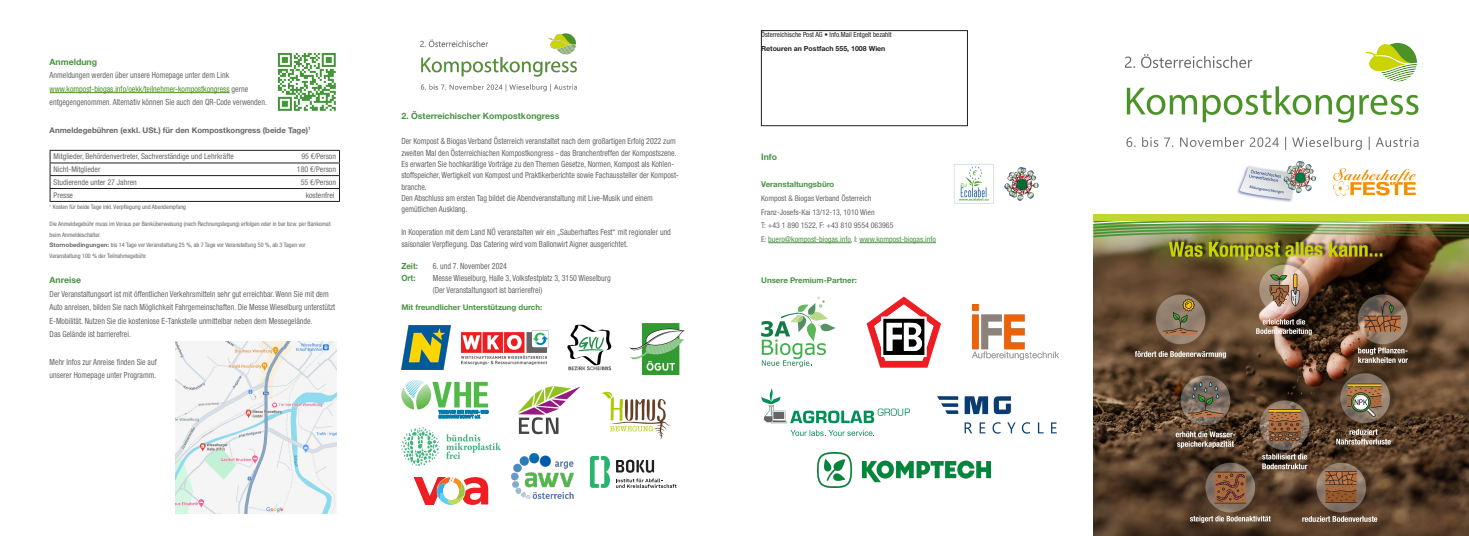
<style>
.page{position:relative;width:1469px;height:536px;background:#fff}
.page>*{position:absolute;margin:0;border:0;box-sizing:border-box;transform-origin:0 0}
.t1{font:700 8.75px "Helvetica Neue LT Std";color:#489342}
.t2{font:condensed 8.49px/13.7px "Helvetica Neue LT Std";color:#67676a;scale:.93 1}
.t3{font:700 8.49px "Helvetica Neue LT Std";color:#489342;scale:.93 1}
.t4{font:condensed 7.88px "Helvetica Neue LT Std";color:#67676a}
.t5{font:700 7.88px "Helvetica Neue LT Std";color:#489342}
.t6{font:700 7.88px "Helvetica Neue LT Std";color:#67676a}
.t7{font:condensed 7.88px "Helvetica Neue LT Std";color:#489342}
.p_small{font:condensed 7px/13.7px "Helvetica Neue LT Std";color:#231f20}
.t8{font:condensed 6.12px "Helvetica Neue LT Std";color:#67676a}
.s1{color:#4b9127}
.s2{font-weight:700;font-stretch:normal}
.s3{color:#67676a}
</style>
<div class="page">
<img style="left:954px;top:164px;width:85px;height:40px">
<img style="left:1238px;top:193px;width:61px;height:9px">
<hr style="left:768px;top:242px;width:82px;height:1px;background:#489342">
<hr style="left:859px;top:242px;width:77px;height:1px;background:#489342">
<div style="left:761px;top:30px;width:206px;height:96px;border:1px solid #231f20"></div>
<img style="left:1093px;top:242px;width:375px;height:293px">
<img style="left:1125px;top:42px;width:294px;height:151px">
<img style="left:1093px;top:214px;width:375px;height:28px">
<div style="left:1093px;top:215px;width:375px;height:6px;background:#c1d72f"></div>
<img style="left:420px;top:33px;width:157px;height:59px">
<img style="left:461px;top:330px;width:87px;height:34px">
<svg style="left:590px;top:456px;width:20px;height:32px"></svg>
<svg style="left:616px;top:459px;width:61px;height:29px"></svg>
<img style="left:567px;top:324px;width:45px;height:47px">
<img style="left:518px;top:386px;width:61px;height:49px">
<img style="left:972px;top:304px;width:86px;height:55px">
<img style="left:817px;top:452px;width:173px;height:35px">
<img style="left:512px;top:453px;width:62px;height:45px">
<img style="left:1332px;top:168px;width:87px;height:28px">
<img style="left:401px;top:325px;width:50px;height:45px">
<svg style="left:401px;top:380px;width:87px;height:38px"></svg>
<hr style="left:50px;top:92px;width:180px;height:1px;background:#4b9127">
<hr style="left:50px;top:150px;width:290px;height:1px;background:#231f20">
<hr style="left:50px;top:162px;width:290px;height:1px;background:#231f20">
<hr style="left:50px;top:175px;width:290px;height:1px;background:#231f20">
<hr style="left:50px;top:188px;width:290px;height:1px;background:#231f20">
<svg style="left:50px;top:151px;width:1px;height:50px"></svg>
<svg style="left:339px;top:151px;width:1px;height:50px"></svg>
<hr style="left:50px;top:201px;width:290px;height:1px;background:#231f20">
<img style="left:277px;top:53px;width:59px;height:58px">
<img style="left:175px;top:342px;width:161px;height:171px">
<img style="left:401px;top:427px;width:99px;height:39px">
<img style="left:601px;top:391px;width:69px;height:49px">
<img style="left:629px;top:324px;width:55px;height:50px">
<svg style="left:414px;top:477px;width:74px;height:28px"></svg>
<img style="left:937px;top:396px;width:120px;height:38px">
<svg style="left:761px;top:388px;width:149px;height:35px"></svg>
<svg style="left:790px;top:430px;width:84px;height:6px"></svg>
<svg style="left:866px;top:296px;width:75px;height:72px"></svg>
<svg style="left:761px;top:296px;width:74px;height:71px"></svg>
<h2 class="t1" style="left:50px;top:56px;width:49px">Anmeldung</h2>
<h2 class="t2" style="left:50px;top:68px;width:235px">Anmeldungen werden über unsere Homepage unter dem Link <span class="s1">www.kompost-biogas.info/oekk/teilnehmer-kompostkongress</span> gerne entgegengenommen. Alternativ können Sie auch den QR-Code verwenden.</h2>
<h2 class="t6" style="left:50px;top:125px;width:263px">Anmeldegebühren (exkl. USt.) für den Kompostkongress (beide Tage)<sup>1</sup></h2>
<p class="t4" style="left:54px;top:152px;width:182px">Mitglieder, Behördenvertreter, Sachverständige und Lehrkräfte</p>
<p class="t4" style="left:301px;top:152px;width:36px">95 €/Person</p>
<p class="t4" style="left:54px;top:165px;width:48px">Nicht-Mitglieder</p>
<p class="t4" style="left:297px;top:165px;width:41px">180 €/Person</p>
<p class="t4" style="left:54px;top:177px;width:85px">Studierende unter 27 Jahren</p>
<p class="t4" style="left:301px;top:177px;width:37px">55 €/Person</p>
<p class="t4" style="left:54px;top:190px;width:21px">Presse</p>
<p class="t4" style="left:306px;top:190px;width:30px">kostenfrei</p>
<p class="t8" style="left:50px;top:203px;width:138px"><sup>1</sup> Kosten für beide Tage inkl. Verpflegung und Abendempfang</p>
<p class="t8" style="left:50px;top:221px;width:282px">Die Anmeldegebühr muss im Voraus per Banküberweisung (nach Rechnungslegung) erfolgen oder in bar bzw. per Bankomat</p>
<p class="t8" style="left:50px;top:231px;width:53px">beim Anmeldeschalter.</p>
<p class="t8" style="left:50px;top:242px;width:258px"><span class="s2">Stornobedingungen:</span> bis 14 Tage vor Veranstaltung 25 %, ab 7 Tage vor Veranstaltung 50 %, ab 3 Tagen vor</p>
<p class="t8" style="left:50px;top:252px;width:99px">Veranstaltung 100 % der Teilnahmegebühr.</p>
<h2 class="t1" style="left:50px;top:274px;width:33px">Anreise</h2>
<h2 class="t2" style="left:50px;top:287px;width:309px">Der Veranstaltungsort ist mit öffentlichen Verkehrsmitteln sehr gut erreichbar. Wenn Sie mit dem Auto anreisen, bilden Sie nach Möglichkeit Fahrgemeinschaften. Die Messe Wieselburg unterstützt E-Mobilität. Nutzen Sie die kostenlose E-Tankstelle unmittelbar neben dem Messegelände.<br>Das Gelände ist barrierefrei.</h2>
<h2 class="t2" style="left:50px;top:355px;width:117px">Mehr Infos zur Anreise finden Sie auf unserer Homepage unter Programm.</h2>
<h2 class="t1" style="left:401px;top:111px;width:160px">2. Österreichischer Kompostkongress</h2>
<p class="t2" style="left:401px;top:135px;width:297px;line-height:11.4px">Der Kompost &amp; Biogas Verband Österreich veranstaltet nach dem großartigen Erfolg 2022 zum zweiten Mal den Österreichischen Kompostkongress - das Branchentreffen der Kompostszene.</p>
<p class="t2" style="left:401px;top:158px;width:300px;line-height:11.4px">Es erwarten Sie hochkarätige Vorträge zu den Themen Gesetze, Normen, Kompost als Kohlen&shy;stoffspeicher, Wertigkeit von Kompost und Praktikerberichte sowie Fachaussteller der Kompost&shy;branche.</p>
<p class="t2" style="left:401px;top:191px;width:272px">Den Abschluss am ersten Tag bildet die Abendveranstaltung mit Live-Musik und einem</p>
<p class="t2" style="left:401px;top:202px;width:73px">gemütlichen Ausklang.</p>
<p class="t2" style="left:401px;top:226px;width:291px;line-height:11.4px">In Kooperation mit dem Land NÖ veranstalten wir ein „Sauberhaftes Fest“ mit regionaler und saisonaler Verpflegung. Das Catering wird vom Ballonwirt Aigner ausgerichtet.</p>
<p class="t3" style="left:401px;top:261px;width:19px">Zeit:</p>
<p class="t2" style="left:433px;top:259px;width:81px">6. und 7. November 2024</p>
<p class="t3" style="left:401px;top:272px;width:17px">Ort:</p>
<p class="t2" style="left:433px;top:271px;width:193px;line-height:12.6px">Messe Wieselburg, Halle 3, Volksfestplatz 3, 3150 Wieselburg (Der Veranstaltungsort ist barrierefrei)</p>
<h3 class="t5" style="left:401px;top:302px;width:142px">Mit freundlicher Unterstützung durch:</h3>
<p class="p_small" style="left:761px;top:28px;width:132px">Österreichische Post AG • Info.Mail Entgelt bezahlt<br><span class="s2">Retouren an Postfach 555, 1008 Wien</span></p>
<h2 class="t1" style="left:761px;top:151px;width:18px">Info</h2>
<h3 class="t5" style="left:761px;top:180px;width:75px">Veranstaltungsbüro</h3>
<h3 class="t4" style="left:761px;top:194px;width:112px">Kompost &amp; Biogas Verband Österreich</h3>
<h3 class="t4" style="left:761px;top:207px;width:115px">Franz-Josefs-Kai 13/12-13, 1010 Wien</h3>
<h3 class="t4" style="left:761px;top:221px;width:134px">T: +43 1 890 1522, F: +43 810 9554 063965</h3>
<h3 class="t7" style="left:761px;top:234px;width:176px"><span class="s3">E:</span> buero@kompost-biogas.info<span class="s3">, I:</span> www.kompost-biogas.info</h3>
<h3 class="t5" style="left:761px;top:275px;width:97px">Unsere Premium-Partner:</h3>
</div>
